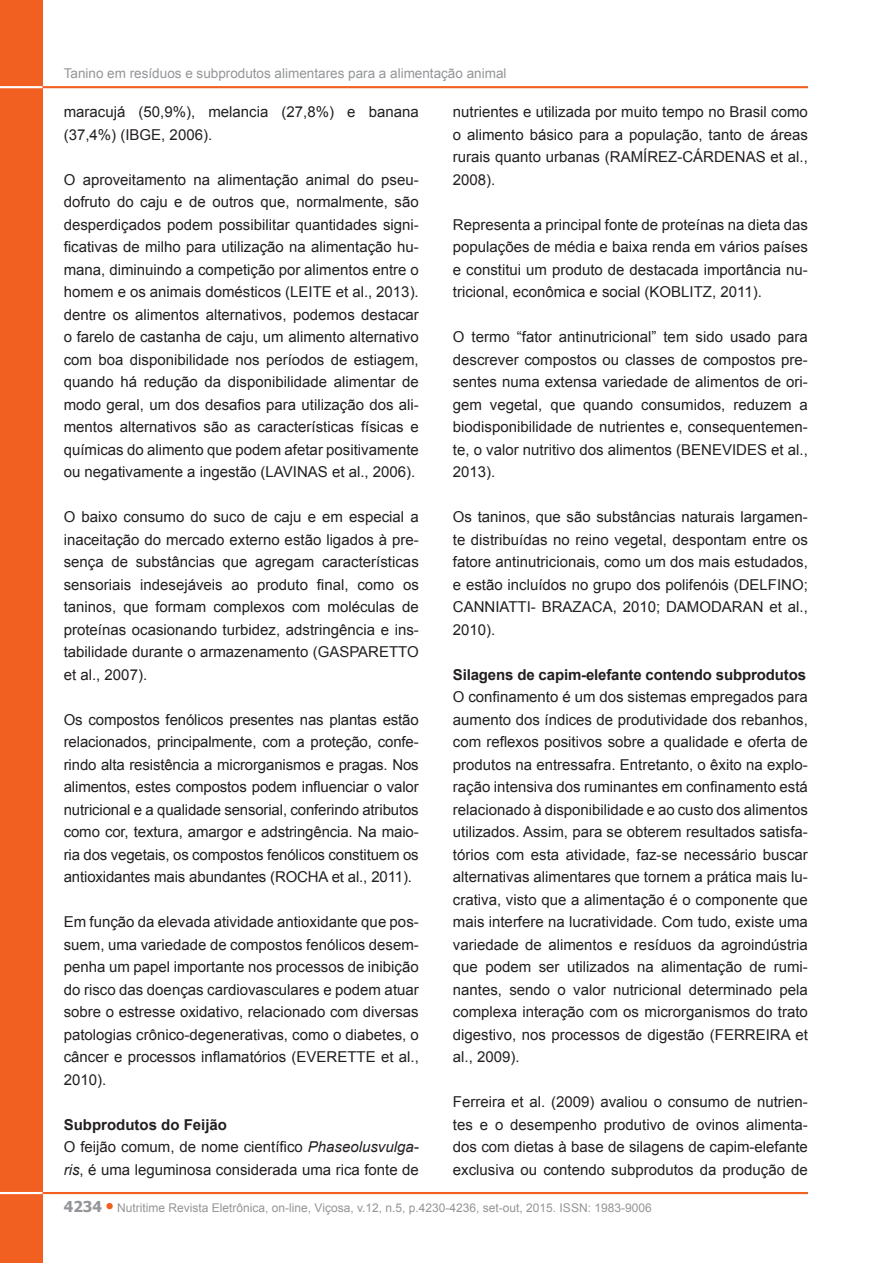
<style>
.page{position:relative;width:893px;height:1263px;background:#fff}
.page>*{position:absolute;margin:0;border:0;box-sizing:border-box;transform-origin:0 0}
.Corpo{font:15px/22.5px "Arial";color:#231f20;text-align:justify}
.Títulos{font:700 15px "Arial";letter-spacing:-.01em;color:#231f20}
.t1{font:13.5px "Arial";color:#939598}
.t2{font:12px "Arial";color:#939598}
.s1{font-style:italic}
.s2{font-family:"Tahoma";font-weight:700;font-size:15px}
</style>
<div class="page">
<div style="left:106px;top:1203px;width:7px;height:6px;background:#f26021;border-radius:50%"></div>
<div style="left:0;top:0;width:43px;height:1263px;background:#f26021"></div>
<hr style="left:0;top:1192px;width:56px;height:2px;background:#fff">
<hr style="left:43px;top:1192px;width:765px;height:2px;background:#f26021">
<hr style="left:0;top:86px;width:56px;height:2px;background:#fff">
<hr style="left:43px;top:86px;width:765px;height:2px;background:#f26021">
<p class="t1" style="left:64px;top:64px;width:444px">Tanino em resíduos e subprodutos alimentares para a alimentação animal</p>
<p class="Corpo" style="left:64px;top:101px;width:357px">maracujá (50,9%), melancia (27,8%) e banana (37,4%) (IBGE, 2006).</p>
<p class="Corpo" style="left:64px;top:168px;width:357px">O aproveitamento na alimentação animal do pseu&shy;dofruto do caju e de outros que, normalmente, são desperdiçados podem possibilitar quantidades signi&shy;ficativas de milho para utilização na alimentação hu&shy;mana, diminuindo a competição por alimentos entre o homem e os animais domésticos (LEITE et al., 2013). dentre os alimentos alternativos, podemos destacar o farelo de castanha de caju, um alimento alternativo com boa disponibilidade nos períodos de estiagem, quando há redução da disponibilidade alimentar de modo geral, um dos desafios para utilização dos ali&shy;mentos alternativos são as características físicas e químicas do alimento que podem afetar positivamente ou negativamente a ingestão (LAVINAS et al., 2006).</p>
<p class="Corpo" style="left:64px;top:506px;width:357px">O baixo consumo do suco de caju e em especial a inaceitação do mercado externo estão ligados à pre&shy;sença de substâncias que agregam características sensoriais indesejáveis ao produto final, como os taninos, que formam complexos com moléculas de proteínas ocasionando turbidez, adstringência e ins&shy;tabilidade durante o armazenamento (GASPARETTO et al., 2007).</p>
<p class="Corpo" style="left:64px;top:708px;width:357px">Os compostos fenólicos presentes nas plantas estão relacionados, principalmente, com a proteção, confe&shy;rindo alta resistência a microrganismos e pragas. Nos alimentos, estes compostos podem influenciar o valor nutricional e a qualidade sensorial, conferindo atributos como cor, textura, amargor e adstringência. Na maio&shy;ria dos vegetais, os compostos fenólicos constituem os antioxidantes mais abundantes (ROCHA et al., 2011).</p>
<p class="Corpo" style="left:64px;top:911px;width:357px">Em função da elevada atividade antioxidante que pos&shy;suem, uma variedade de compostos fenólicos desem&shy;penha um papel importante nos processos de inibição do risco das doenças cardiovasculares e podem atuar sobre o estresse oxidativo, relacionado com diversas patologias crônico-degenerativas, como o diabetes, o câncer e processos inflamatórios (EVERETTE et al., 2010).</p>
<p class="Títulos" style="left:64px;top:1114px;width:165px">Subprodutos do Feijão</p>
<p class="Corpo" style="left:64px;top:1136px;width:357px">O feijão comum, de nome científico <span class="s1">Phaseolusvulga&shy;ris</span>, é uma leguminosa considerada uma rica fonte de</p>
<p class="Corpo" style="left:453px;top:101px;width:357px">nutrientes e utilizada por muito tempo no Brasil como o alimento básico para a população, tanto de áreas rurais quanto urbanas (RAMÍREZ-CÁRDENAS et al., 2008).</p>
<p class="Corpo" style="left:453px;top:213px;width:357px">Representa a principal fonte de proteínas na dieta das populações de média e baixa renda em vários países e constitui um produto de destacada importância nu&shy;tricional, econômica e social (KOBLITZ, 2011).</p>
<p class="Corpo" style="left:453px;top:326px;width:357px">O termo “fator antinutricional” tem sido usado para descrever compostos ou classes de compostos pre&shy;sentes numa extensa variedade de alimentos de ori&shy;gem vegetal, que quando consumidos, reduzem a biodisponibilidade de nutrientes e, consequentemen&shy;te, o valor nutritivo dos alimentos (BENEVIDES et al., 2013).</p>
<p class="Corpo" style="left:453px;top:506px;width:357px">Os taninos, que são substâncias naturais largamen&shy;te distribuídas no reino vegetal, despontam entre os fatore antinutricionais, como um dos mais estudados, e estão incluídos no grupo dos polifenóis (DELFINO; CANNIATTI- BRAZACA, 2010; DAMODARAN et al., 2010).</p>
<p class="Títulos" style="left:453px;top:664px;width:355px">Silagens de capim-elefante contendo subprodutos</p>
<p class="Corpo" style="left:453px;top:686px;width:357px">O confinamento é um dos sistemas empregados para aumento dos índices de produtividade dos rebanhos, com reflexos positivos sobre a qualidade e oferta de produtos na entressafra. Entretanto, o êxito na explo&shy;ração intensiva dos ruminantes em confinamento está relacionado à disponibilidade e ao custo dos alimentos utilizados. Assim, para se obterem resultados satisfa&shy;tórios com esta atividade, faz-se necessário buscar alternativas alimentares que tornem a prática mais lu&shy;crativa, visto que a alimentação é o componente que mais interfere na lucratividade. Com tudo, existe uma variedade de alimentos e resíduos da agroindústria que podem ser utilizados na alimentação de rumi&shy;nantes, sendo o valor nutricional determinado pela complexa interação com os microrganismos do trato digestivo, nos processos de digestão (FERREIRA et al., 2009).</p>
<p class="Corpo" style="left:453px;top:1091px;width:357px">Ferreira et al. (2009) avaliou o consumo de nutrien&shy;tes e o desempenho produtivo de ovinos alimenta&shy;dos com dietas à base de silagens de capim-elefante exclusiva ou contendo subprodutos da produção de</p>
<p class="t2" style="left:64px;top:1199px;width:589px"><span class="s2">4234</span> Nutritime Revista Eletrônica, on-line, Viçosa, v.12, n.5, p.4230-4236, set-out, 2015. ISSN: 1983-9006</p>
</div>
